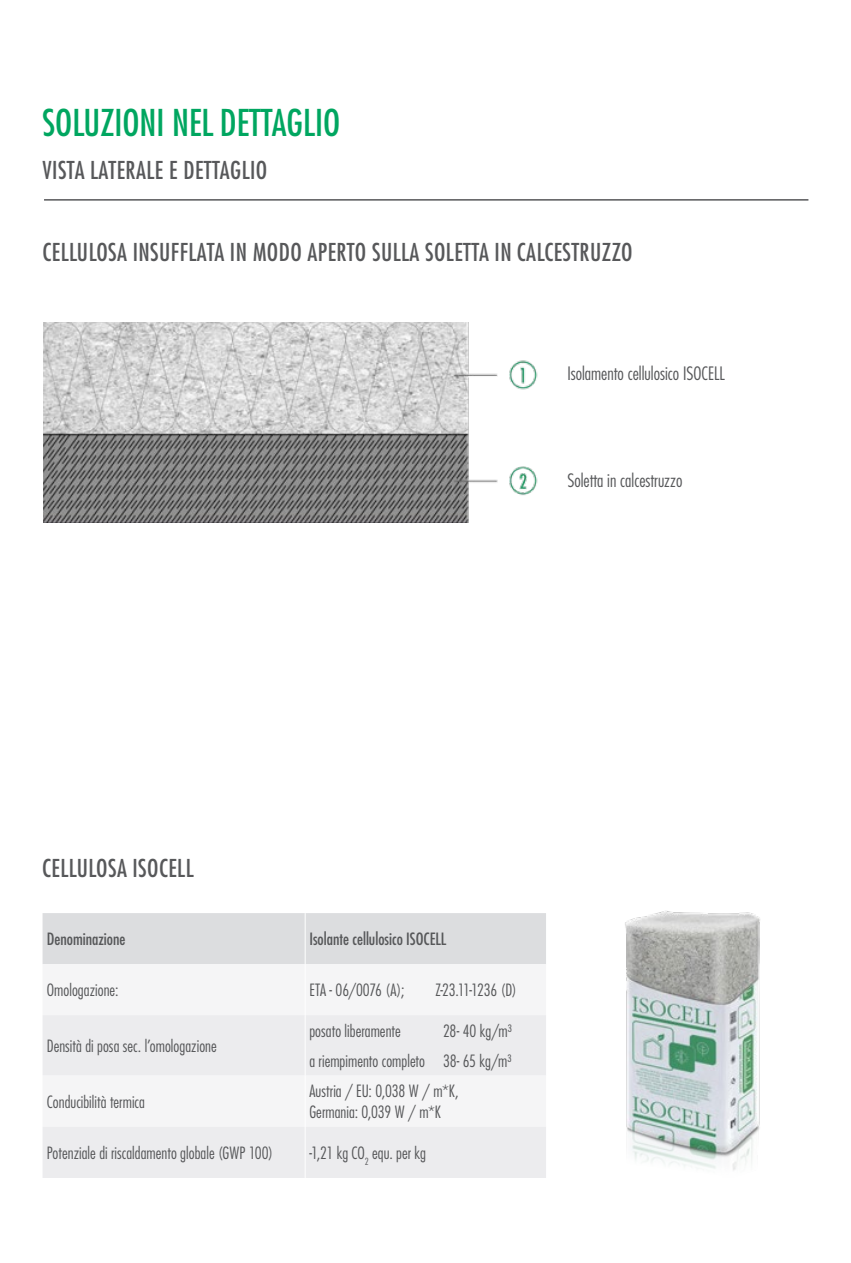
<style>
.page{position:relative;width:851px;height:1263px;background:#fff}
.page>*{position:absolute;margin:0;border:0;box-sizing:border-box;transform-origin:0 0}
.t1{font:500 condensed 36px "Futura LT Pro";color:#00a660}
.t2{font:500 condensed 24px "Futura LT Pro";letter-spacing:.02em;color:#57585a}
.t3{font:300 condensed 18px "Futura LT Pro";color:#57585a}
.t4{font:300 condensed 16.5px/29.5px "Futura LT Pro";letter-spacing:.005em;color:#57585a;text-align:right}
.t5{font:500 condensed 16.5px "Futura LT Pro";color:#57585a}
</style>
<div class="page">
<img style="left:625px;top:910px;width:135px;height:261px">
<img style="left:44px;top:323px;width:494px;height:200px">
<hr style="left:44px;top:199px;width:764px;height:2px;background:#57585a">
<div style="left:43px;top:913px;width:503px;height:51px;background:#dcdddf"></div>
<svg style="left:43px;top:1015px;width:503px;height:163px;fill:#ececee"></svg>
<hr style="left:305px;top:913px;width:1px;height:51px;background:#fff">
<hr style="left:305px;top:1015px;width:1px;height:60px;background:#fff">
<hr style="left:305px;top:1075px;width:1px;height:52px;background:#fff">
<hr style="left:305px;top:1127px;width:1px;height:51px;background:#fff">
<h1 class="t1" style="left:43px;top:98px;width:299px">SOLUZIONI NEL DETTAGLIO</h1>
<h2 class="t2" style="left:43px;top:153px;width:226px">VISTA LATERALE E DETTAGLIO</h2>
<h2 class="t2" style="left:43px;top:235px;width:591px">CELLULOSA INSUFFLATA IN MODO APERTO SULLA SOLETTA IN CALCESTRUZZO</h2>
<p class="t3" style="left:567px;top:362px;width:159px">Isolamento cellulosico ISOCELL</p>
<p class="t3" style="left:567px;top:469px;width:117px">Soletta in calcestruzzo</p>
<h2 class="t2" style="left:42px;top:852px;width:153px">CELLULOSA ISOCELL</h2>
<p class="t5" style="left:47px;top:928px;width:80px">Denominazione</p>
<p class="t5" style="left:309px;top:928px;width:138px">Isolante cellulosico ISOCELL</p>
<p class="t4" style="left:47px;top:975px;width:73px">Omologazione:</p>
<p class="t4" style="left:309px;top:975px;width:96px">ETA - 06/0076 (A);</p>
<p class="t4" style="left:435px;top:975px;width:83px">Z-23.11-1236 (D)</p>
<p class="t4" style="left:47px;top:1031px;width:171px">Densità di posa sec. l’omologazione</p>
<p class="t4" style="left:309px;top:1016px;width:204px">28- 40 kg/m³<br>a riempimento completo 38- 65 kg/m³</p>
<p class="t4" style="left:309px;top:1016px;width:93px">posato liberamente</p>
<p class="t4" style="left:47px;top:1087px;width:100px">Conducibilità termica</p>
<p class="t4" style="left:309px;top:1081px;width:151px;line-height:21px;text-align:left">Austria / EU: 0,038 W / m*K,<br>Germania: 0,039 W / m*K</p>
<p class="t4" style="left:47px;top:1138px;width:228px">Potenziale di riscaldamento globale (GWP 100)</p>
<p class="t4" style="left:309px;top:1138px;width:118px">-1,21 kg CO<sub>2</sub> equ. per kg</p>
</div>
